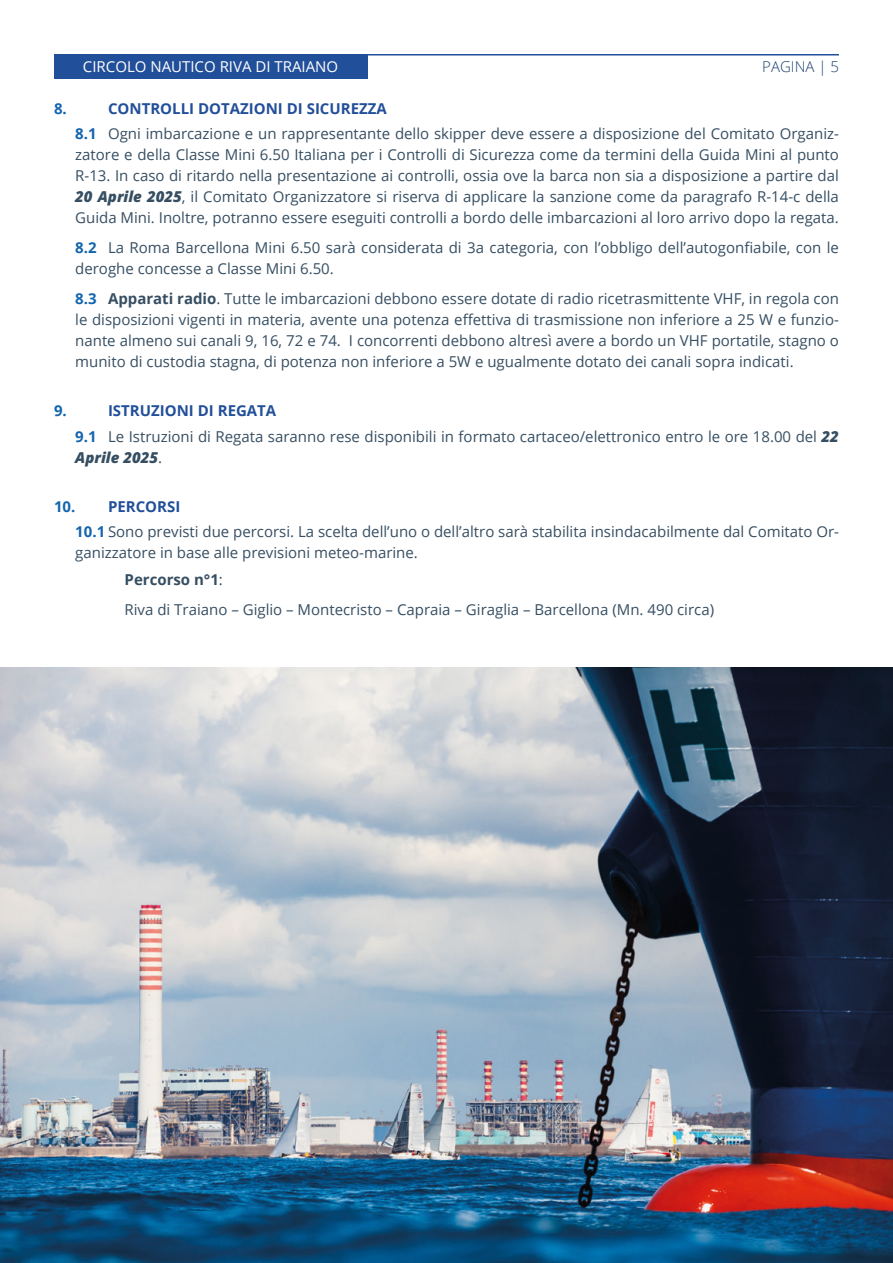
<style>
.page{position:relative;width:893px;height:1263px;background:#fff}
.page>*{position:absolute;margin:0;border:0;box-sizing:border-box;transform-origin:0 0}
.Normal_wrd_1{font:15px/21px "Open Sans";color:#364e62}
.t1{font:700 15px "Open Sans";color:#224f99}
.t2{font:15px "Open Sans";color:#fff}
.Normal_wrd_1-2{font:700 15px "Open Sans";color:#364e62}
.t3{font:300 15px "Open Sans";color:#1e436f}
.t4{font:700 15px "Open Sans";color:#1365ae}
.s1{font-weight:700;color:#1365ae}
.s2{font-style:italic}
.s3{font-weight:700}
.s4{color:#1365ae}
.s5{font-weight:400}
</style>
<div class="page">
<div style="left:54px;top:54px;width:313px;height:25px;background:#224f99"></div>
<hr style="left:367px;top:54px;width:472px;height:2px;background:#224f99">
<img style="left:0;top:668px;width:893px;height:595px">
<p class="t2" style="left:83px;top:56px;width:257px">CIRCOLO NAUTICO RIVA DI TRAIANO</p>
<p class="t3" style="left:762px;top:56px;width:78px">PAGINA | 5</p>
<p class="t4" style="left:54px;top:97px;width:14px">8.</p>
<p class="t1" style="left:108px;top:97px;width:280px">CONTROLLI DOTAZIONI DI SICUREZZA</p>
<p class="Normal_wrd_1" style="left:75px;top:123px;width:765px;text-align:justify"><span class="s1">8.1</span> Ogni imbarcazione e un rappresentante dello skipper deve essere a disposizione del Comitato Organiz&shy;zatore e della Classe Mini 6.50 Italiana per i Controlli di Sicurezza come da termini della Guida Mini al punto R-13. In caso di ritardo nella presentazione ai controlli, ossia ove la barca non sia a disposizione a partire dal <span class="s2">20 Aprile 2025</span>, il Comitato Organizzatore si riserva di applicare la sanzione come da paragrafo R-14-c della Guida Mini. Inoltre, potranno essere eseguiti controlli a bordo delle imbarcazioni al loro arrivo dopo la regata.</p>
<p class="Normal_wrd_1" style="left:75px;top:237px;width:765px"><span class="s1">8.2</span> La Roma Barcellona Mini 6.50 sarà considerata di 3a categoria, con l’obbligo dell’autogonfiabile, con le deroghe concesse a Classe Mini 6.50.</p>
<p class="Normal_wrd_1" style="left:75px;top:288px;width:765px;text-align:justify"><span class="s1">8.3</span> <span class="s3">Apparati radio</span>. Tutte le imbarcazioni debbono essere dotate di radio ricetrasmittente VHF, in regola con le disposizioni vigenti in materia, avente una potenza effettiva di trasmissione non inferiore a 25 W e funzio&shy;nante almeno sui canali 9, 16, 72 e 74. I concorrenti debbono altresì avere a bordo un VHF portatile, stagno o munito di custodia stagna, di potenza non inferiore a 5W e ugualmente dotato dei canali sopra indicati.</p>
<p class="t4" style="left:54px;top:400px;width:14px">9.</p>
<p class="t1" style="left:108px;top:400px;width:170px">ISTRUZIONI DI REGATA</p>
<p class="Normal_wrd_1" style="left:75px;top:425px;width:765px"><span class="s1">9.1</span> Le Istruzioni di Regata saranno rese disponibili in formato cartaceo/elettronico entro le ore 18.00 del <span class="s2">22<br>Aprile 2025</span>.</p>
<p class="t1" style="left:54px;top:496px;width:128px"><span class="s4">10.</span> PERCORSI</p>
<p class="Normal_wrd_1" style="left:75px;top:521px;width:765px"><span class="s1">10.1</span> Sono previsti due percorsi. La scelta dell’uno o dell’altro sarà stabilita insindacabilmente dal Comitato Or&shy;ganizzatore in base alle previsioni meteo-marine.</p>
<p class="Normal_wrd_1-2" style="left:125px;top:569px;width:100px">Percorso n°1<span class="s5">:</span></p>
<p class="Normal_wrd_1" style="left:125px;top:599px;width:591px">Riva di Traiano – Giglio – Montecristo – Capraia – Giraglia – Barcellona (Mn. 490 circa)</p>
</div>
